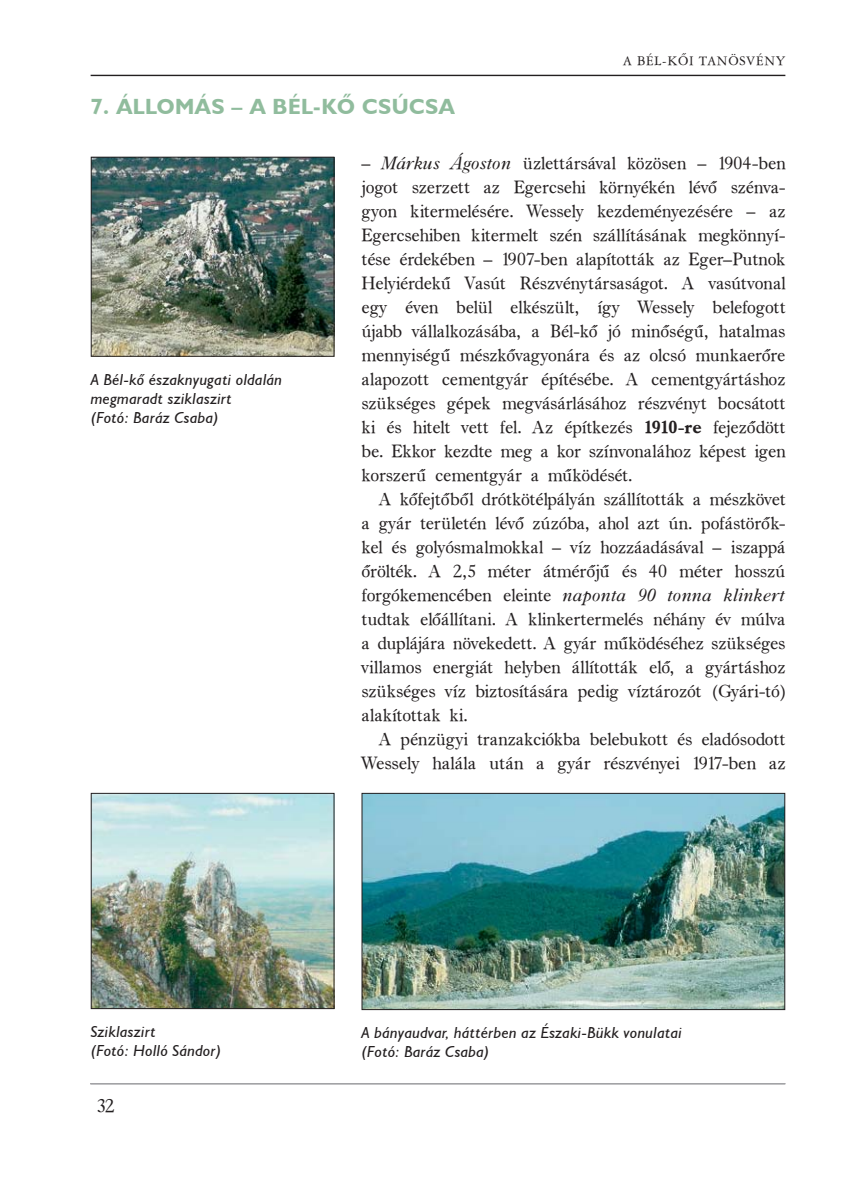
<style>
.page{position:relative;width:842px;height:1191px;background:#fff}
.page>*{position:absolute;margin:0;border:0;box-sizing:border-box;transform-origin:0 0}
.t1{font:700 22px "Humanist 521 PFL";letter-spacing:.025em;color:#90bc9d}
.t2{font:19px "Dutch 766 PFL";color:#231f20}
.t3{font:18px/24px "Dutch 766 PFL";letter-spacing:.01em;color:#231f20;text-align:justify}
.t4{font:italic 16px/19.2px "Humanist 521 PFL";letter-spacing:.02em;color:#231f20}
.t5{font:14px "American Garamond PFL";letter-spacing:.05em;color:#231f20}
.s1{font-style:italic}
.s2{font-weight:700}
</style>
<div class="page">
<hr style="left:91px;top:75px;width:694px;height:1px;background:#231f20">
<hr style="left:90px;top:1083px;width:695px;height:1px;background:#bbbdc0">
<img style="left:93px;top:159px;width:239px;height:196px">
<div style="left:91px;top:157px;width:243px;height:200px;border:1px solid #231f20"></div>
<img style="left:93px;top:795px;width:239px;height:212px">
<div style="left:91px;top:793px;width:243px;height:216px;border:1px solid #231f20"></div>
<img style="left:363px;top:795px;width:420px;height:213px">
<div style="left:361px;top:793px;width:424px;height:217px;border:1px solid #231f20"></div>
<p class="t1" style="left:91px;top:98px;width:365px">7. ÁLLOMÁS – A BÉL-KŐ CSÚCSA</p>
<p class="t5" style="left:623px;top:56px;width:164px">A BÉL-KÕI TANÖSVÉNY</p>
<p class="t4" style="left:91px;top:371px;width:193px">A Bél-kõ északnyugati oldalán megmaradt sziklaszirt<br>(Fotó: Baráz Csaba)</p>
<p class="t3" style="left:361px;top:153px;width:425px">– <span class="s1">Márkus Ágoston</span> üzlettársával közösen – 1904-ben jogot szerzett az Egercsehi környékén lévő szénva&shy;gyon kitermelésére. Wessely kezdeményezésére – az Egercsehiben kitermelt szén szállításának megkönnyí&shy;tése érdekében – 1907-ben alapították az Eger–Putnok Helyiérdekű Vasút Részvénytársaságot. A vasútvonal egy éven belül elkészült, így Wessely belefogott újabb vállalkozásába, a Bél-kő jó minőségű, hatalmas mennyiségű mészkővagyonára és az olcsó munkaerőre alapozott cementgyár építésébe. A cementgyártáshoz szükséges gépek megvásárlásához részvényt bocsátott ki és hitelt vett fel. Az építkezés <span class="s2">1910-re</span> fejeződött be. Ekkor kezdte meg a kor színvonalához képest igen korszerű cementgyár a működését.</p>
<p class="t3" style="left:361px;top:488px;width:425px;text-indent:18px">A kőfejtőből drótkötélpályán szállították a mészkövet a gyár területén lévő zúzóba, ahol azt ún. pofástörők&shy;kel és golyósmalmokkal – víz hozzáadásával – iszappá őrölték. A 2,5 méter átmérőjű és 40 méter hosszú forgókemencében eleinte <span class="s1">naponta 90 tonna klinkert </span>tudtak előállítani. A klinkertermelés néhány év múlva a duplájára növekedett. A gyár működéséhez szükséges villamos energiát helyben állították elő, a gyártáshoz szükséges víz biztosítására pedig víztározót (Gyári-tó) alakítottak ki.</p>
<p class="t3" style="left:361px;top:729px;width:425px;text-align:right">A pénzügyi tranzakciókba belebukott és eladósodott<br>Wessely halála után a gyár részvényei 1917-ben az</p>
<p class="t4" style="left:91px;top:1023px;width:132px">Sziklaszirt<br>(Fotó: Holló Sándor)</p>
<p class="t4" style="left:361px;top:1024px;width:322px">A bányaudvar, háttérben az Északi-Bükk vonulatai (Fotó: Baráz Csaba)</p>
<p class="t2" style="left:97px;top:1099px;width:19px">32</p>
</div>
